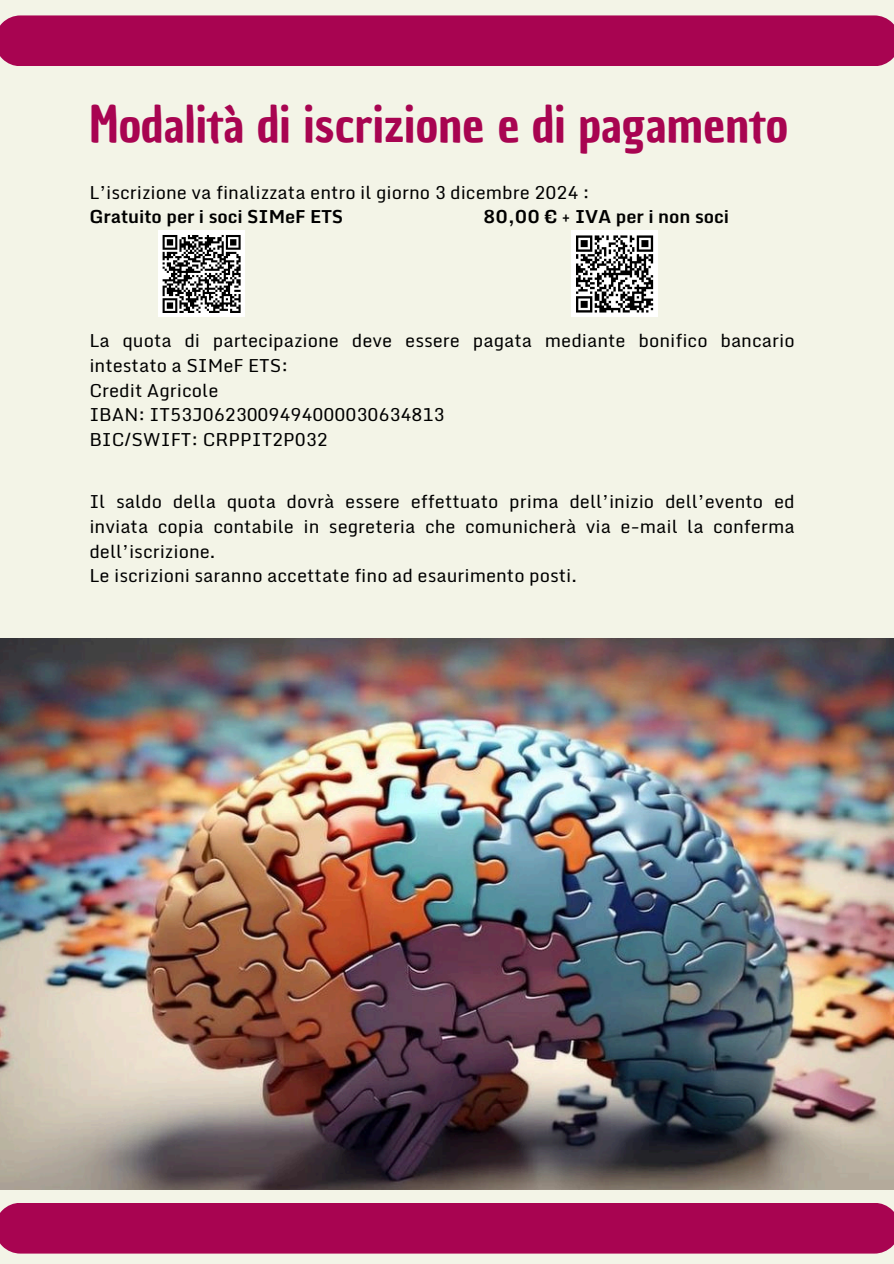
<style>
.page{position:relative;width:894px;height:1264px;background:#fff}
.page>*{position:absolute;margin:0;border:0;box-sizing:border-box;transform-origin:0 0}
.t1{font:48.75px "Chau Philomene One";color:#a80451}
.t2{font:18px/24.8px "Monda";color:#000}
.t3{font:700 18px "Monda";color:#000}
</style>
<div class="page">
<div style="left:0;top:0;width:893px;height:1263px;background:#f3f4e7"></div>
<img style="left:0;top:638px;width:893px;height:551px">
<div style="left:0;top:15px;width:893px;height:51px;background:#a80451"></div>
<div style="left:0;top:1203px;width:893px;height:50px;background:#a80451"></div>
<div style="left:158px;top:231px;width:87px;height:86px;background:#fff"></div>
<svg style="left:162px;top:235px;width:79px;height:78px"></svg>
<div style="left:571px;top:231px;width:86px;height:86px;background:#fff"></div>
<svg style="left:576px;top:235px;width:78px;height:78px"></svg>
<p class="t1" style="left:89px;top:92px;width:700px">Modalità di iscrizione e di pagamento</p>
<p class="t2" style="left:89px;top:179px;width:501px">L’iscrizione va finalizzata entro il giorno 3 dicembre 2024 :</p>
<p class="t3" style="left:89px;top:202px;width:255px">Gratuito per i soci SIMeF ETS</p>
<p class="t3" style="left:483px;top:202px;width:247px">80,00 € + IVA per i non soci</p>
<p class="t2" style="left:89px;top:328px;width:706px">La quota di partecipazione deve essere pagata mediante bonifico bancario intestato a SIMeF ETS:</p>
<p class="t2" style="left:89px;top:377px;width:131px">Credit Agricole</p>
<p class="t2" style="left:89px;top:402px;width:356px">IBAN: IT53J0623009494000030634813</p>
<p class="t2" style="left:89px;top:427px;width:240px">BIC/SWIFT: CRPPIT2P032</p>
<p class="t2" style="left:89px;top:489px;width:706px;text-align:justify">Il saldo della quota dovrà essere effettuato prima dell’inizio dell’evento ed inviata copia contabile in segreteria che comunicherà via e-mail la conferma dell’iscrizione.</p>
<p class="t2" style="left:89px;top:563px;width:489px">Le iscrizioni saranno accettate fino ad esaurimento posti.</p>
</div>
